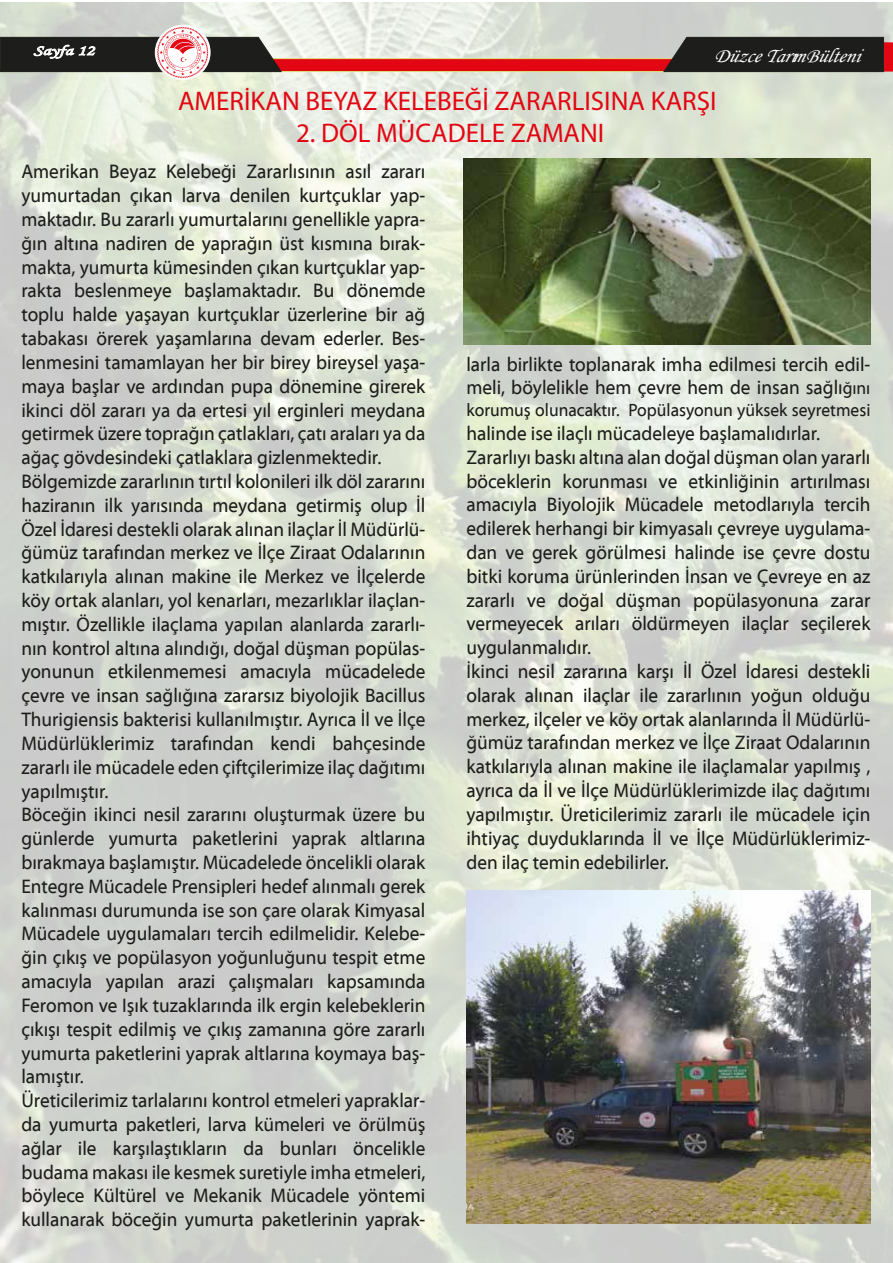
<style>
.page{position:relative;width:893px;height:1263px;background:#fff}
.page>*{position:absolute;margin:0;border:0;box-sizing:border-box;transform-origin:0 0}
.t1{font:27px "Myriad Pro";color:#e30613}
.t2{font:italic 20.55px "Monotype Corsiva";color:#fff}
.t3{font:19.8px/23.9px "Myriad Web Pro";color:#1d1d1b;scale:.94 1}
.t4{font:18px "Myriad Web Pro";color:#1d1d1b;scale:.94 1}
.t5{font:13.95px "Monotype Corsiva";color:#fff;scale:1.39 1}
.s1{font-size:18px}
</style>
<div class="page">
<img style="left:0;top:2px;width:893px;height:1261px">
<svg style="left:0;top:27px;width:893px;height:51px;background:#a08883"></svg>
<img style="left:463px;top:159px;width:407px;height:185px">
<img style="left:466px;top:891px;width:404px;height:332px">
<p class="t5" style="left:34px;top:42px;width:45px">Sayfa 12</p>
<p class="t2" style="left:713px;top:44px;width:149px">DüzceTarımBülteni</p>
<h1 class="t1" style="left:178px;top:84px;width:540px">AMERİKAN BEYAZ KELEBEĞİ ZARARLISINA KARŞI</h1>
<h1 class="t1" style="left:296px;top:116px;width:310px">2. DÖL MÜCADELE ZAMANI</h1>
<p class="t3" style="left:21px;top:160px;width:431px">Amerikan Beyaz Kelebeği Zararlısının asıl zararı yumurtadan çıkan larva denilen kurtçuklar yap&shy;maktadır. Bu zararlı yumurtalarını genellikle yapra&shy;ğın altına nadiren de yaprağın üst kısmına bırak&shy;makta, yumurta kümesinden çıkan kurtçuklar yap&shy;rakta beslenmeye başlamaktadır. Bu dönemde toplu halde yaşayan kurtçuklar üzerlerine bir ağ tabakası örerek yaşamlarına devam ederler. Bes&shy;lenmesini tamamlayan her bir birey bireysel yaşa&shy;maya başlar ve ardından pupa dönemine girerek ikinci döl zararı ya da ertesi yıl erginleri meydana getirmek üzere toprağın çatlakları, çatı araları ya da ağaç gövdesindeki çatlaklara gizlenmektedir.<br>Bölgemizde zararlının tırtıl kolonileri ilk döl zararını haziranın ilk yarısında meydana getirmiş olup İl Özel İdaresi destekli olarak alınan ilaçlar İl Müdürlü&shy;ğümüz tarafından merkez ve İlçe Ziraat Odalarının katkılarıyla alınan makine ile Merkez ve İlçelerde köy ortak alanları, yol kenarları, mezarlıklar ilaçlan&shy;mıştır. Özellikle ilaçlama yapılan alanlarda zararlı&shy;nın kontrol altına alındığı, doğal düşman popülas&shy;yonunun etkilenmemesi amacıyla mücadelede çevre ve insan sağlığına zararsız biyolojik Bacillus Thurigiensis bakterisi kullanılmıştır. Ayrıca İl ve İlçe Müdürlüklerimiz tarafından kendi bahçesinde zararlı ile mücadele eden çiftçilerimize ilaç dağıtımı yapılmıştır.<br>Böceğin ikinci nesil zararını oluşturmak üzere bu günlerde yumurta paketlerini yaprak altlarına bırakmaya başlamıştır. Mücadelede öncelikli olarak Entegre Mücadele Prensipleri hedef alınmalı gerek kalınması durumunda ise son çare olarak Kimyasal Mücadele uygulamaları tercih edilmelidir. Kelebe&shy;ğin çıkış ve popülasyon yoğunluğunu tespit etme amacıyla yapılan arazi çalışmaları kapsamında Feromon ve Işık tuzaklarında ilk ergin kelebeklerin çıkışı tespit edilmiş ve çıkış zamanına göre zararlı yumurta paketlerini yaprak altlarına koymaya baş&shy;lamıştır.<br>Üreticilerimiz tarlalarını kontrol etmeleri yapraklar&shy;da yumurta paketleri, larva kümeleri ve örülmüş ağlar ile karşılaştıkların da bunları öncelikle budama makası ile kesmek suretiyle imha etmeleri, böylece Kültürel ve Mekanik Mücadele yöntemi kullanarak böceğin yumurta paketlerinin yaprak-</p>
<p class="t3" style="left:466px;top:352px;width:431px">larla birlikte toplanarak imha edilmesi tercih edil&shy;meli, böylelikle hem çevre hem de insan sağlı<span class="s1">ğını</span></p>
<p class="t4" style="left:466px;top:400px;width:431px">korumuş olunacaktır. Popülasyonun yüksek seyretmesi</p>
<p class="t3" style="left:466px;top:422px;width:431px">halinde ise ilaçlı mücadeleye başlamalıdırlar.<br>Zararlıyı baskı altına alan doğal düşman olan yararlı böceklerin korunması ve etkinliğinin artırılması amacıyla Biyolojik Mücadele metodlarıyla tercih edilerek herhangi bir kimyasalı çevreye uygulama&shy;dan ve gerek görülmesi halinde ise çevre dostu bitki koruma ürünlerinden İnsan ve Çevreye en az zararlı ve doğal düşman popülasyonuna zarar vermeyecek arıları öldürmeyen ilaçlar seçilerek uygulanmalıdır.<br>İkinci nesil zararına karşı İl Özel İdaresi destekli olarak alınan ilaçlar ile zararlının yoğun olduğu merkez, ilçeler ve köy ortak alanlarında İl Müdürlü&shy;ğümüz tarafından merkez ve İlçe Ziraat Odalarının katkılarıyla alınan makine ile ilaçlamalar yapılmış , ayrıca da İl ve İlçe Müdürlüklerimizde ilaç dağıtımı yapılmıştır. Üreticilerimiz zararlı ile mücadele için ihtiyaç duyduklarında İl ve İlçe Müdürlüklerimiz&shy;den ilaç temin edebilirler.</p>
</div>
